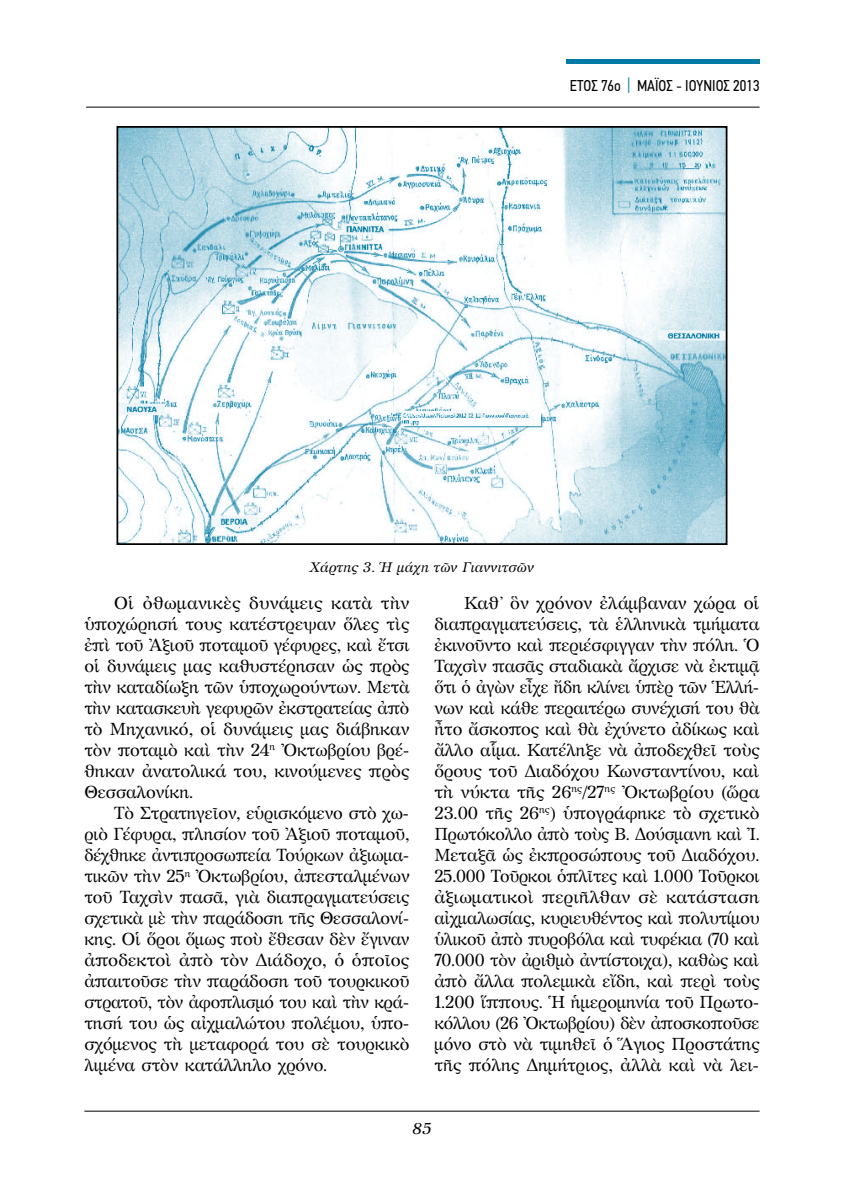
<style>
.page{position:relative;width:844px;height:1191px;background:#fff}
.page>*{position:absolute;margin:0;border:0;box-sizing:border-box;transform-origin:0 0}
.t1{font:17.5px/21px "GFS Artemisia";letter-spacing:-.005em;color:#000;text-align:justify}
.t2{font:17.5px "GFS Artemisia";letter-spacing:.015em;color:#000}
.t3{font:15.75px "PF Din Text Condensed";color:#000}
.t4{font:italic 15.75px "GFS Artemisia";color:#000}
.t5{font:italic 14px "GFS Artemisia";color:#000}
.s1{color:#007ba5}
</style>
<div class="page">
<hr style="left:86px;top:107px;width:673px;height:1px;background:#000">
<hr style="left:566px;top:60px;width:193px;height:4px;background:#007ba5">
<hr style="left:84px;top:1110px;width:675px;height:1px;background:#000">
<img style="left:119px;top:129px;width:605px;height:413px">
<div style="left:116px;top:126px;width:611px;height:419px;border:2px solid #000"></div>
<p class="t3" style="left:569px;top:76px;width:191px">ΕΤΟΣ 76ο <span class="s1">|</span> ΜΑΪΟΣ - ΙΟΥΝΙΟΣ 2013</p>
<p class="t5" style="left:310px;top:556px;width:226px">Χάρτης 3. Ἡ μάχη τῶν Γιαννιτσῶν</p>
<p class="t2" style="left:114px;top:590px;width:297px">Οἱ ὀθωμανικὲς δυνάμεις κατὰ τὴν</p>
<p class="t1" style="left:84px;top:613px;width:326px">ὑποχώρησή τους κατέστρεψαν ὅλες τὶς</p>
<p class="t1" style="left:84px;top:634px;width:326px">ἐπὶ τοῦ Ἀξιοῦ ποταμοῦ γέφυρες, καὶ ἔτσι</p>
<p class="t1" style="left:84px;top:655px;width:326px">οἱ δυνάμεις μας καθυστέρησαν ὡς πρὸς</p>
<p class="t1" style="left:84px;top:676px;width:327px">τὴν καταδίωξη τῶν ὑποχωρούντων. Μετὰ</p>
<p class="t1" style="left:84px;top:697px;width:326px">τὴν κατασκευὴ γεφυρῶν ἐκστρατείας ἀπὸ</p>
<p class="t1" style="left:84px;top:718px;width:326px">τὸ Μηχανικό, οἱ δυνάμεις μας διάβηκαν</p>
<p class="t1" style="left:84px;top:739px;width:326px">τὸν ποταμὸ καὶ τὴν 24<sup>η</sup> Ὀκτωβρίου βρέ-</p>
<p class="t1" style="left:84px;top:760px;width:326px">θηκαν ἀνατολικά του, κινούμενες πρὸς</p>
<p class="t1" style="left:84px;top:781px;width:110px">Θεσσαλονίκη.</p>
<p class="t1" style="left:114px;top:802px;width:296px">Τὸ Στρατηγεῖον, εὑρισκόμενο στὸ χω-</p>
<p class="t1" style="left:84px;top:823px;width:326px">ριὸ Γέφυρα, πλησίον τοῦ Ἀξιοῦ ποταμοῦ,</p>
<p class="t1" style="left:84px;top:844px;width:326px">δέχθηκε ἀντιπροσωπεία Τούρκων ἀξιωμα-</p>
<p class="t1" style="left:84px;top:865px;width:327px">τικῶν τὴν 25<sup>η</sup> Ὀκτωβρίου, ἀπεσταλμένων</p>
<p class="t1" style="left:84px;top:886px;width:326px">τοῦ Ταχσὶν πασᾶ, γιὰ διαπραγματεύσεις</p>
<p class="t1" style="left:84px;top:907px;width:326px">σχετικὰ μὲ τὴν παράδοση τῆς Θεσσαλονί-</p>
<p class="t1" style="left:84px;top:928px;width:327px">κης. Οἱ ὅροι ὅμως ποὺ ἔθεσαν δὲν ἔγιναν</p>
<p class="t1" style="left:84px;top:949px;width:326px">ἀποδεκτοὶ ἀπὸ τὸν Διάδοχο, ὁ ὁποῖος</p>
<p class="t1" style="left:84px;top:970px;width:326px">ἀπαιτοῦσε τὴν παράδοση τοῦ τουρκικοῦ</p>
<p class="t1" style="left:84px;top:991px;width:326px">στρατοῦ, τὸν ἀφοπλισμό του καὶ τὴν κρά-</p>
<p class="t1" style="left:84px;top:1012px;width:326px">τησή του ὡς αἰχμαλώτου πολέμου, ὑπο-</p>
<p class="t1" style="left:84px;top:1033px;width:326px">σχόμενος τὴ μεταφορά του σὲ τουρκικὸ</p>
<p class="t1" style="left:84px;top:1054px;width:244px">λιμένα στὸν κατάλληλο χρόνο.</p>
<p class="t1" style="left:434px;top:592px;width:327px;text-indent:30px">Καθ’ ὃν χρόνον ἐλάμβαναν χώρα οἱ διαπραγματεύσεις, τὰ ἑλληνικὰ τμήματα ἐκινοῦντο καὶ περιέσφιγγαν τὴν πόλη. Ὁ Ταχσὶν πασᾶς σταδιακὰ ἄρχισε νὰ ἐκτιμᾷ ὅτι ὁ ἀγὼν εἶχε ἤδη κλίνει ὑπὲρ τῶν Ἑλλή&shy;νων καὶ κάθε περαιτέρω συνέχισή του θὰ ἦτο ἄσκοπος καὶ θὰ ἐχύνετο ἀδίκως καὶ ἄλλο αἷμα. Κατέληξε νὰ ἀποδεχθεῖ τοὺς ὅρους τοῦ Διαδόχου Κωνσταντίνου, καὶ τὴ νύκτα τῆς 26<sup>ης</sup>/27<sup>ης</sup> Ὀκτωβρίου (ὥρα 23.00 τῆς 26<sup>ης</sup>) ὑπογράφηκε τὸ σχετικὸ Πρωτόκολλο ἀπὸ τοὺς Β. Δούσμανη καὶ Ἰ.<br>Μεταξᾶ ὡς ἐκπροσώπους τοῦ Διαδόχου.<br>25.000 Τοῦρκοι ὁπλῖτες καὶ 1.000 Τοῦρκοι ἀξιωματικοὶ περιῆλθαν σὲ κατάσταση αἰχμαλωσίας, κυριευθέντος καὶ πολυτίμου ὑλικοῦ ἀπὸ πυροβόλα καὶ τυφέκια (70 καὶ 70.000 τὸν ἀριθμὸ ἀντίστοιχα), καθὼς καὶ ἀπὸ ἄλλα πολεμικὰ εἴδη, καὶ περὶ τοὺς 1.200 ἵππους. Ἡ ἡμερομηνία τοῦ Πρωτο&shy;κόλλου (26 Ὀκτωβρίου) δὲν ἀποσκοποῦσε μόνο στὸ νὰ τιμηθεῖ ὁ Ἅγιος Προστάτης τῆς πόλης Δημήτριος, ἀλλὰ καὶ νὰ λει-</p>
<p class="t4" style="left:412px;top:1116px;width:20px">85</p>
</div>
